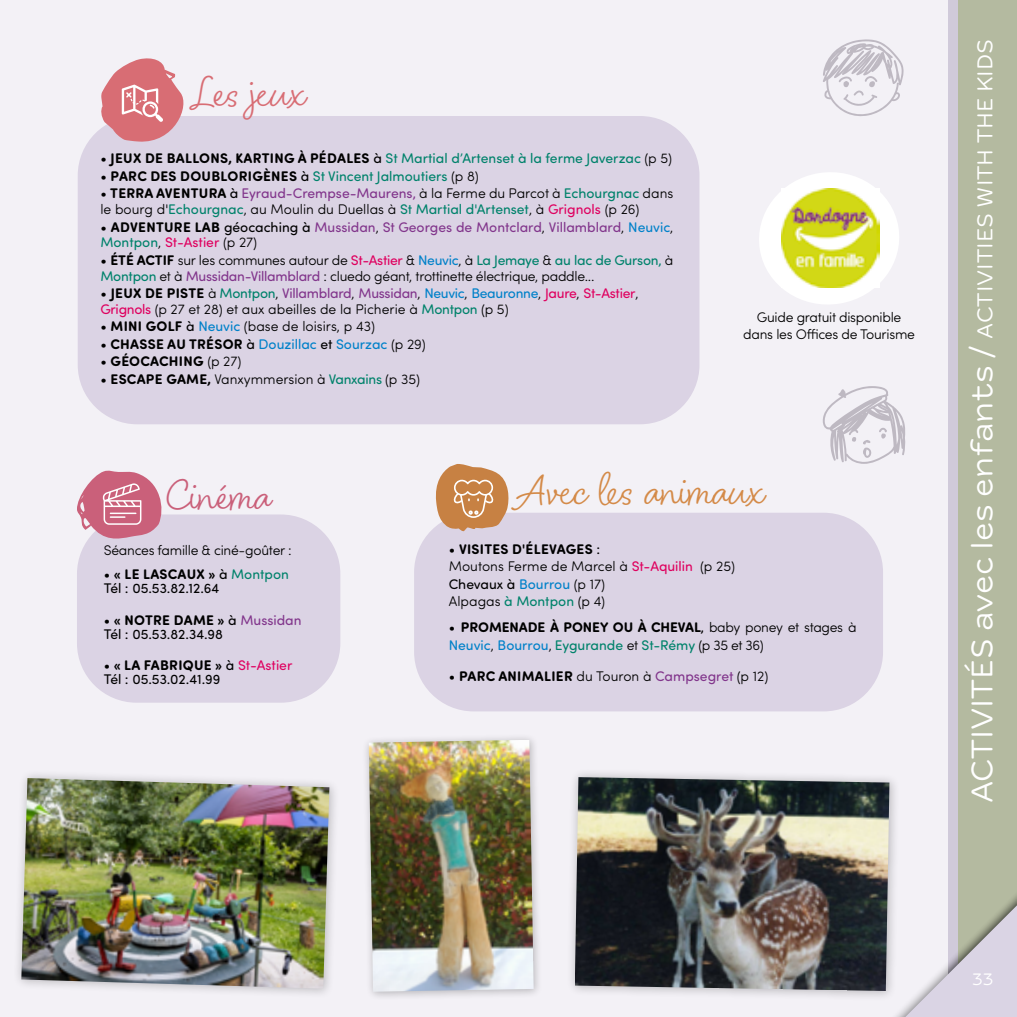
<style>
.page{position:relative;width:1017px;height:1017px;background:#fff}
.page>*{position:absolute;margin:0;border:0;box-sizing:border-box;transform-origin:0 0}
.t1{font:43.75px "Blithe";color:#d48a48}
.t2{font:43.75px "Blithe";color:#d86d74}
.t3{font:43.75px "Blithe";color:#ca607a}
.t4{font:31.5px "New Farm";color:#fff}
.t5{font:17.5px "New Farm";color:#fff}
.t6{font:300 14px/17.5px "Sofia Pro Soft";color:#000}
.t7{font:300 14px/17.5px "Sofia Pro Soft";letter-spacing:-.02em;color:#000}
.t8{font:14px/14px "Sofia Pro Soft";color:#000}
.t9{font:14px/15.8px "Sofia Pro Soft";color:#82368c}
.t10{font:14px "Sofia Pro Soft";color:#00826b}
.t11{font:700 14px "Sofia Pro Soft";letter-spacing:.02em;color:#000}
.t12{font:14px "Sofia Pro Soft";color:#0081c9}
.s1{color:#000}
.s2{font-weight:700;color:#000}
.s3{font-weight:300;color:#000}
.s4{font-weight:400}
.s5{font-weight:400;color:#00826b}
.s6{font-weight:300}
.s7{font-weight:700}
.s8{font-weight:400;color:#82368c}
.s9{font-weight:400;color:#df005f}
.s10{color:#0081c9}
.s11{color:#00826b}
.s12{color:#df005f}
.s13{font-weight:400;color:#0081c9}
.s14{color:#82368c}
.s15{color:#df0160}
.s16{font-weight:400;color:#df005e}
.s17{font-size:22.75px}
</style>
<div class="page">
<div style="left:948px;top:0;width:31px;height:1017px;background:#d0cada"></div>
<div style="left:958px;top:0;width:59px;height:1017px;background:#b4baa0"></div>
<div style="left:0;top:0;width:948px;height:1017px;background:#f3f1f6"></div>
<div style="left:414px;top:513px;width:469px;height:198px;background:#dbd3e4;border-radius:60px"></div>
<svg style="left:896px;top:895px;width:121px;height:122px"></svg>
<svg style="left:759px;top:172px;width:140px;height:132px"></svg>
<img style="left:781px;top:189px;width:98px;height:98px">
<div style="left:13px;top:770px;width:327px;height:229px;background:#000;opacity:.25"></div>
<img style="left:21px;top:778px;width:308px;height:211px">
<div style="left:363px;top:734px;width:180px;height:266px;background:#000;opacity:.25"></div>
<img style="left:369px;top:740px;width:165px;height:252px">
<div style="left:567px;top:769px;width:333px;height:233px;background:#000;opacity:.25"></div>
<img style="left:575px;top:777px;width:314px;height:214px">
<div style="left:78px;top:116px;width:621px;height:308px;background:#dbd3e4;border-radius:60px"></div>
<svg style="left:101px;top:58px;width:83px;height:84px"></svg>
<div style="left:77px;top:514px;width:263px;height:189px;background:#dbd3e4;border-radius:60px"></div>
<svg style="left:77px;top:470px;width:88px;height:72px"></svg>
<svg style="left:434px;top:464px;width:75px;height:68px"></svg>
<svg style="left:822px;top:386px;width:83px;height:78px"></svg>
<svg style="left:823px;top:39px;width:81px;height:77px"></svg>
<h1 class="t2" style="left:196px;top:65px;width:112px">Les jeux</h1>
<p class="t10" style="left:100px;top:149px;width:573px"><span class="s1">•</span> <span class="s2">JEUX DE BALLONS, KARTING À PÉDALES</span> <span class="s1">à</span> St Martial d’Artenset à la ferme Javerzac <span class="s3">(p 5)</span></p>
<p class="t11" style="left:100px;top:166px;width:380px"><span class="s4">•</span> PARC DES DOUBLORIGÈNES <span class="s4">à</span> <span class="s5">St Vincent Jalmoutiers</span> <span class="s6">(p 8)</span></p>
<p class="t6" style="left:100px;top:185px;width:574px;line-height:15.8px"><span class="s4">•</span> <span class="s7">TERRA AVENTURA</span> <span class="s4">à</span> <span class="s8">Eyraud-Crempse-Maurens,</span> à la Ferme du Parcot à <span class="s5">Echourgnac</span> dans le bourg d'<span class="s5">Echourgnac</span>, au Moulin du Duellas à <span class="s5">St Martial d'Artenset</span>, à <span class="s9">Grignols</span> (p 26)</p>
<p class="t9" style="left:100px;top:218px;width:574px"><span class="s1">•</span> <span class="s2">ADVENTURE LAB</span> <span class="s1">géocaching à</span> Mussidan<span class="s3">,</span> St Georges de Montclard<span class="s3">,</span> Villamblard<span class="s3">,</span> <span class="s10">Neuvic</span><span class="s3">,<br></span><span class="s11">Montpon</span><span class="s3">,</span> <span class="s12">St-Astier</span> <span class="s3">(p 27)</span></p>
<p class="t7" style="left:100px;top:252px;width:574px;line-height:15.8px"><span class="s4">•</span> <span class="s7">ÉTÉ ACTIF</span> sur les communes autour de <span class="s9">St-Astier</span> &amp; <span class="s13">Neuvic</span>, à <span class="s5">La Jemaye</span> &amp; <span class="s5">au lac de Gurson,</span> à<br><span class="s5">Montpon</span> et à <span class="s8">Mussidan-Villamblard</span> : cluedo géant, trottinette électrique, paddle...</p>
<p class="t6" style="left:100px;top:285px;width:540px;line-height:15.8px"><span class="s4">•</span> <span class="s7">JEUX DE PISTE</span> à <span class="s5">Montpon</span>, <span class="s8">Villamblard</span>, <span class="s8">Mussidan</span>, <span class="s13">Neuvic</span>, <span class="s13">Beauronne</span>, <span class="s9">Jaure</span>, <span class="s9">St-Astier</span>,<br><span class="s9">Grignols</span> (p 27 et 28) et aux abeilles de la Picherie à <span class="s5">Montpon</span> (p 5)</p>
<p class="t6" style="left:100px;top:317px;width:276px"><span class="s4">•</span> <span class="s7">MINI GOLF</span> <span class="s4">à</span> <span class="s13">Neuvic</span> (base de loisirs, p 43)</p>
<p class="t12" style="left:100px;top:335px;width:327px"><span class="s1">•</span> <span class="s2">CHASSE AU TRÉSOR</span> <span class="s1">à</span> Douzillac <span class="s1">et</span> Sourzac <span class="s3">(p 29)</span></p>
<p class="t11" style="left:100px;top:351px;width:143px"><span class="s4">•</span> GÉOCACHING <span class="s6">(p 27)</span></p>
<p class="t6" style="left:100px;top:370px;width:321px"><span class="s4">•</span> <span class="s7">ESCAPE GAME,</span> Vanxymmersion à <span class="s5">Vanxains</span> (p 35)</p>
<p class="t7" style="left:743px;top:308px;width:173px;text-align:center">Guide gratuit disponible dans les Offices de Tourisme</p>
<h1 class="t3" style="left:167px;top:468px;width:106px">Cinéma</h1>
<p class="t7" style="left:104px;top:541px;width:189px">Séances famille &amp; ciné-goûter :</p>
<p class="t8" style="left:104px;top:567px;width:187px">• <span class="s7">« LE LASCAUX »</span> à <span class="s11">Montpon<br></span>Tél : 05.53.82.12.64</p>
<p class="t8" style="left:104px;top:612px;width:199px">• <span class="s7">« NOTRE DAME »</span> à <span class="s14">Mussidan<br></span>Tél : 05.53.82.34.98</p>
<p class="t8" style="left:104px;top:658px;width:190px">• <span class="s7">« LA FABRIQUE »</span> à <span class="s15">St-Astier<br></span>Tél : 05.53.02.41.99</p>
<h1 class="t1" style="left:515px;top:463px;width:251px">Avec les animaux</h1>
<p class="t6" style="left:449px;top:539px;width:288px"><span class="s4">•</span> <span class="s7">VISITES D'ÉLEVAGES</span> <span class="s4">:<br></span>Moutons Ferme de Marcel à <span class="s16">St-Aquilin</span> (p 25)<br><span class="s4">Chevaux à</span> <span class="s13">Bourrou</span> (p 17)<br>Alpagas <span class="s5">à Montpon</span> (p 4)</p>
<p class="t7" style="left:449px;top:618px;width:409px"><span class="s4">•</span> <span class="s7">PROMENADE À PONEY OU À CHEVAL</span><span class="s4">,</span> baby poney et stages à<br><span class="s13">Neuvic</span>, <span class="s13">Bourrou</span>, <span class="s5">Eygurande</span> et <span class="s5">St-Rémy</span> (p 35 et 36)</p>
<p class="t6" style="left:449px;top:667px;width:321px"><span class="s4">•</span> <span class="s7">PARC ANIMALIER</span> du Touron à <span class="s8">Campsegret</span> (p 12)</p>
<h2 class="t4" style="left:963px;top:803px;width:766px;rotate:-90deg">ACTIVITÉS avec les enfants / <span class="s17">ACTIVITIES WITH THE KIDS</span></h2>
<p class="t5" style="left:972px;top:969px;width:25px">3333</p>
</div>
